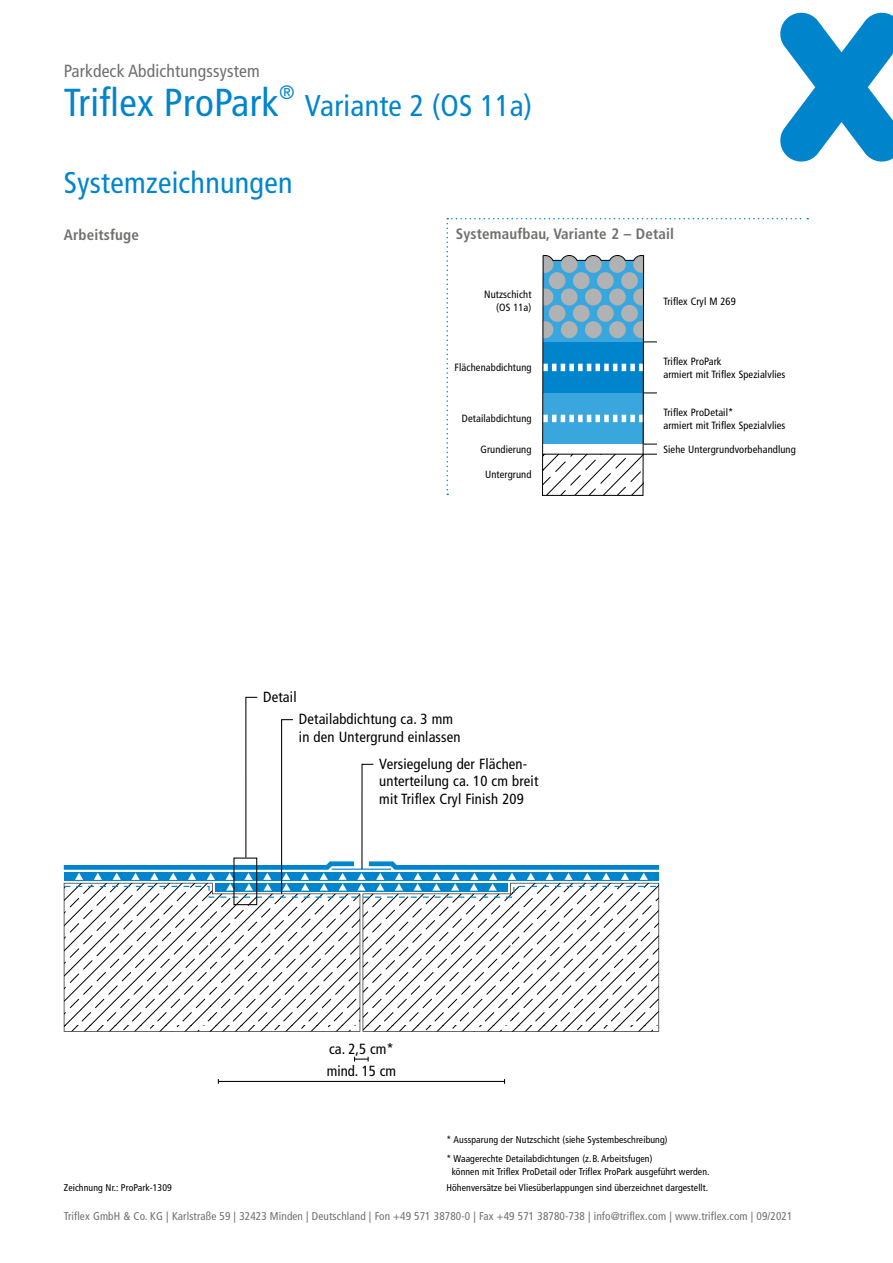
<style>
.page{position:relative;width:893px;height:1263px;background:#fff}
.page>*{position:absolute;margin:0;border:0;box-sizing:border-box;transform-origin:0 0}
.t1{font:condensed 39px "Frutiger LT Pro";letter-spacing:.01em;color:#0085cd}
.t2{font:condensed 30px "Frutiger LT Pro";letter-spacing:.01em;color:#0085cd}
.t3{font:condensed 17.55px "Frutiger LT Pro";letter-spacing:.01em;color:#6f6f6e}
.t4{font:700 condensed 15px "Frutiger LT Pro";letter-spacing:.01em;color:#6f6f6e}
.t5{font:condensed 14.7px/17.9px "Frutiger LT Pro";letter-spacing:.01em;color:#000}
.t6{font:condensed 11.25px "Frutiger LT Pro";letter-spacing:.01em;color:#6f6f6e}
.t7{font:condensed 10.5px/12.8px "Frutiger LT Pro";letter-spacing:.01em;color:#000}
.t8{font:condensed 9.75px/12.8px "Frutiger LT Pro";letter-spacing:.01em;color:#000}
</style>
<div class="page">
<svg style="left:780px;top:13px;width:113px;height:149px"></svg>
<svg style="left:446px;top:218px;width:362px;height:278px"></svg>
<svg style="left:64px;top:696px;width:595px;height:336px"></svg>
<hr style="left:218px;top:1081px;width:287px;height:1px;background:#000">
<svg style="left:354px;top:1057px;width:15px;height:4px"></svg>
<h3 class="t3" style="left:64px;top:61px;width:198px">Parkdeck Abdichtungssystem</h3>
<h1 class="t1" style="left:64px;top:80px;width:233px">Triflex ProPark<sup>®</sup></h1>
<h2 class="t2" style="left:305px;top:88px;width:229px">Variante 2 (OS 11a)</h2>
<h2 class="t2" style="left:64px;top:165px;width:230px">Systemzeichnungen</h2>
<h3 class="t4" style="left:64px;top:225px;width:77px">Arbeitsfuge</h3>
<h3 class="t5" style="left:263px;top:688px;width:35px">Detail</h3>
<h3 class="t4" style="left:456px;top:224px;width:220px">Systemaufbau, Variante 2 – Detail</h3>
<p class="t7" style="left:484px;top:288px;width:49px;text-align:right">Nutzschicht (OS 11a)</p>
<p class="t7" style="left:663px;top:295px;width:74px">Triflex Cryl M 269</p>
<p class="t7" style="left:455px;top:361px;width:78px">Flächenabdichtung</p>
<p class="t7" style="left:663px;top:355px;width:124px">Triflex ProPark<br>armiert mit Triflex Spezialvlies</p>
<p class="t7" style="left:462px;top:412px;width:71px">Detailabdichtung</p>
<p class="t7" style="left:663px;top:406px;width:124px">Triflex ProDetail*<br>armiert mit Triflex Spezialvlies</p>
<p class="t7" style="left:480px;top:443px;width:53px">Grundierung</p>
<p class="t7" style="left:485px;top:468px;width:48px">Untergrund</p>
<p class="t7" style="left:663px;top:443px;width:134px">Siehe Untergrundvorbehandlung</p>
<h3 class="t5" style="left:299px;top:710px;width:163px">Detailabdichtung ca. 3 mm in den Untergrund einlassen</h3>
<h3 class="t5" style="left:379px;top:755px;width:161px">Versiegelung der Flächen&shy;unterteilung ca. 10 cm breit mit Triflex Cryl Finish 209</h3>
<h3 class="t5" style="left:329px;top:1040px;width:66px">ca. 2,5 cm*</h3>
<p class="t8" style="left:64px;top:1181px;width:110px">Zeichnung Nr.: ProPark-1309</p>
<h3 class="t5" style="left:327px;top:1062px;width:71px">mind. 15 cm</h3>
<p class="t8" style="left:446px;top:1133px;width:223px">* Aussparung der Nutzschicht (siehe Systembeschreibung)</p>
<p class="t8" style="left:452px;top:1152px;width:259px;text-indent:-5px">* Waagerechte Detailabdichtungen (z.B. Arbeitsfugen)<br>können mit Triflex ProDetail oder Triflex ProPark ausgeführt werden.</p>
<p class="t8" style="left:446px;top:1181px;width:263px">Höhenversätze bei Vliesüberlappungen sind überzeichnet dargestellt.</p>
<p class="t6" style="left:64px;top:1210px;width:730px">Triflex GmbH &amp; Co. KG | Karlstraße 59 | 32423 Minden | Deutschland | Fon +49 571 38780-0 | Fax +49 571 38780-738 | info@triflex.com | www.triflex.com | 09/2021</p>
</div>
